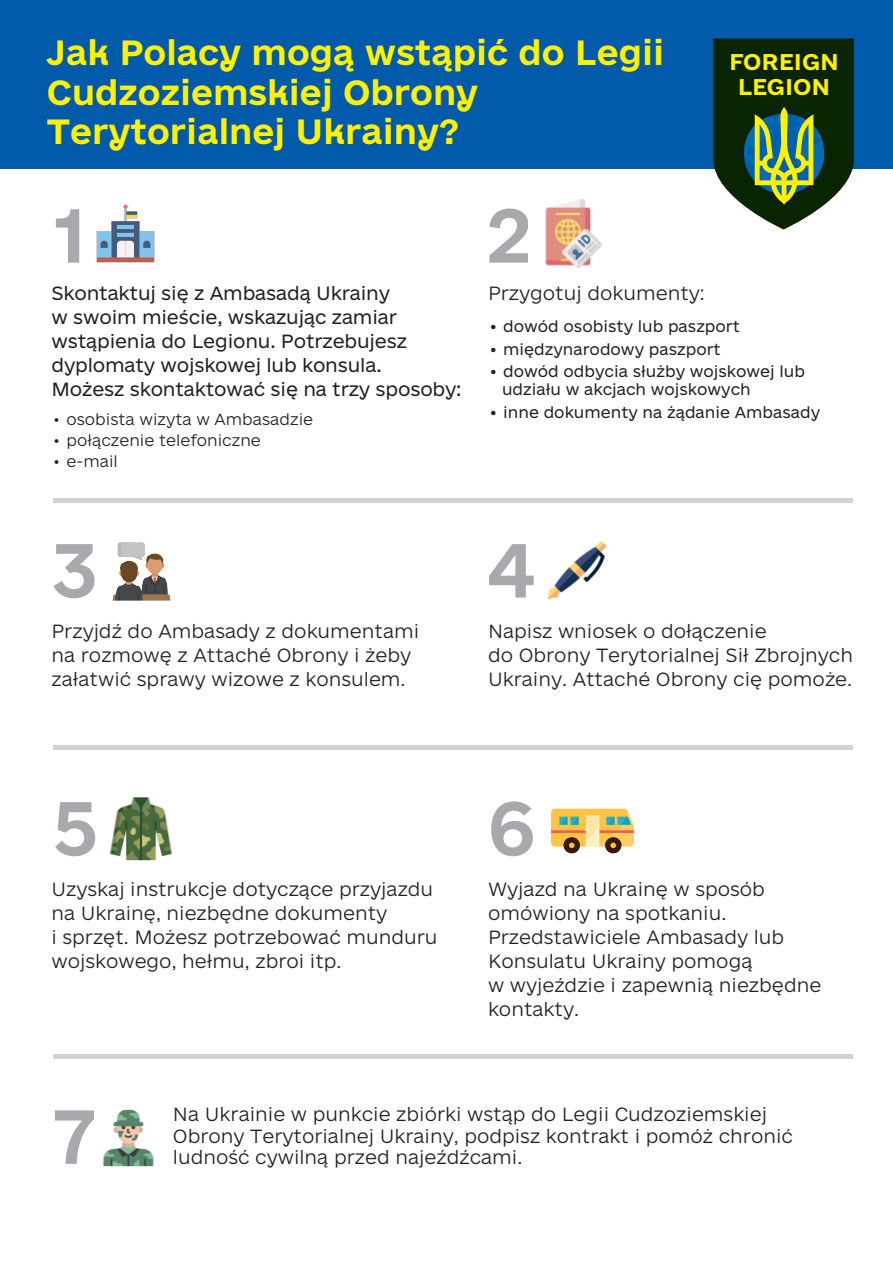
<style>
.page{position:relative;width:893px;height:1263px;background:#fff}
.page>*{position:absolute;margin:0;border:0;box-sizing:border-box;transform-origin:0 0}
.t1{font:72px "e Ukraine Bold";color:#a8a9ad}
.t2{font:33px/39.6px "e Ukraine Head Bold";color:#fff101}
.t3{font:21.45px/25.5px "e Ukraine Bold";color:#fff101;text-align:center}
.t4{font:300 18px/24px "e Ukraine Ultra";color:#231f20}
.t5{font:18px/24px "e Ukraine Light";letter-spacing:-.01em;color:#231f20}
.t6{font:15px/18px "e Ukraine Light";color:#231f20}
.t7{font:300 15px "e Ukraine Ultra";color:#231f20}
</style>
<div class="page">
<div style="left:0;top:0;width:893px;height:169px;background:#015aaa"></div>
<hr style="left:53px;top:498px;width:799px;height:4px;background:#d1d2d4">
<hr style="left:53px;top:745px;width:799px;height:4px;background:#d1d2d4">
<hr style="left:53px;top:1054px;width:799px;height:4px;background:#d1d2d4">
<img style="left:545px;top:199px;width:57px;height:69px">
<img style="left:547px;top:541px;width:60px;height:59px">
<img style="left:110px;top:797px;width:62px;height:64px">
<img style="left:103px;top:1109px;width:51px;height:58px">
<img style="left:112px;top:542px;width:59px;height:59px">
<img style="left:552px;top:808px;width:81px;height:46px">
<img style="left:97px;top:204px;width:58px;height:59px">
<svg style="left:713px;top:38px;width:141px;height:191px"></svg>
<h2 class="t2" style="left:47px;top:34px;width:619px">Jak Polacy mogą wstąpić do Legii<br>Cudzoziemskiej Obrony<br>Terytorialnej Ukrainy?</h2>
<h1 class="t1" style="left:53px;top:191px;width:37px">1</h1>
<h1 class="t1" style="left:487px;top:191px;width:47px">2</h1>
<p class="t3" style="left:729px;top:50px;width:111px">FOREIGN<br>LEGION</p>
<p class="t5" style="left:51px;top:282px;width:412px">Skontaktuj się z Ambasadą Ukrainy<br>w swoim mieście, wskazując zamiar wstąpienia do Legionu. Potrzebujesz dyplomaty wojskowej lub konsula.<br>Możesz skontaktować się na trzy sposoby:</p>
<p class="t7" style="left:51px;top:410px;width:263px">• osobista wizyta w Ambasadzie</p>
<p class="t7" style="left:51px;top:431px;width:211px">• połączenie telefoniczne</p>
<p class="t7" style="left:51px;top:452px;width:68px">• e-mail</p>
<p class="t4" style="left:488px;top:282px;width:218px">Przygotuj dokumenty:</p>
<p class="t6" style="left:488px;top:318px;width:253px">• dowód osobisty lub paszport</p>
<p class="t6" style="left:488px;top:340px;width:234px">• międzynarodowy paszport</p>
<p class="t6" style="left:502px;top:363px;width:304px;text-indent:-14px">• dowód odbycia służby wojskowej lub udziału w akcjach wojskowych</p>
<p class="t6" style="left:488px;top:403px;width:334px">• inne dokumenty na żądanie Ambasady</p>
<h1 class="t1" style="left:53px;top:526px;width:47px">3</h1>
<h1 class="t1" style="left:487px;top:526px;width:50px">4</h1>
<p class="t4" style="left:51px;top:619px;width:369px">Przyjdź do Ambasady z dokumentami na rozmowę z Attaché Obrony i żeby załatwić sprawy wizowe z konsulem.</p>
<p class="t4" style="left:488px;top:619px;width:367px">Napisz wniosek o dołączenie<br>do Obrony Terytorialnej Sił Zbrojnych<br>Ukrainy. Attaché Obrony cię pomoże.</p>
<h1 class="t1" style="left:53px;top:784px;width:47px">5</h1>
<p class="t4" style="left:51px;top:878px;width:388px">Uzyskaj instrukcje dotyczące przyjazdu na Ukrainę, niezbędne dokumenty<br>i sprzęt. Możesz potrzebować munduru wojskowego, hełmu, zbroi itp.</p>
<h1 class="t1" style="left:487px;top:784px;width:50px">6</h1>
<p class="t4" style="left:488px;top:878px;width:335px">Wyjazd na Ukrainę w sposób omówiony na spotkaniu.<br>Przedstawiciele Ambasady lub<br>Konsulatu Ukrainy pomogą<br>w wyjeździe i zapewnią niezbędne kontakty.</p>
<h1 class="t1" style="left:53px;top:1092px;width:44px">7</h1>
<p class="t4" style="left:173px;top:1104px;width:621px;line-height:21.6px">Na Ukrainie w punkcie zbiórki wstąp do Legii Cudzoziemskiej<br>Obrony Terytorialnej Ukrainy, podpisz kontrakt i pomóż chronić ludność cywilną przed najeźdźcami.</p>
</div>
